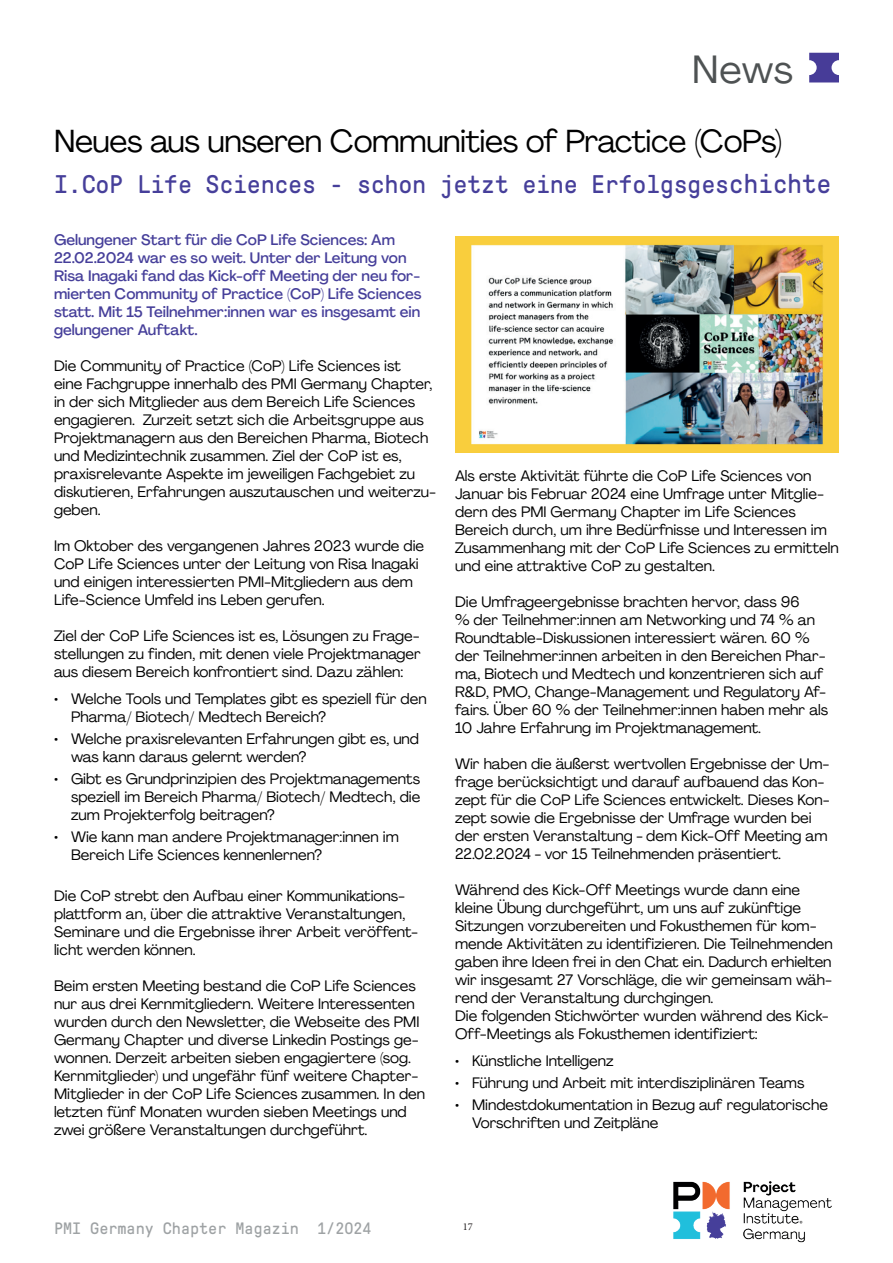
<style>
.page{position:relative;width:893px;height:1263px;background:#fff}
.page>*{position:absolute;margin:0;border:0;box-sizing:border-box;transform-origin:0 0}
.t1{font:39px "Agrandir";color:#4e5253}
.t2{font:31.5px "Agrandir";letter-spacing:-.015em;color:#000001}
.t3{font:25.5px "GT Pressura Mono";letter-spacing:-.01em;color:#463f9a}
.t4{font:16.5px "GT Pressura Mono";color:#9ea2a4}
.t5{font:15px/18px "Agrandir";color:#000001}
.t6{font:500 15px/18px "Agrandir";color:#463f9a}
.t7{font:10.5px "Minion Pro";color:#231f20}
.s1{font-size:27px}
</style>
<div class="page">
<img style="left:673px;top:1181px;width:159px;height:62px">
<img style="left:455px;top:236px;width:384px;height:216px">
<svg style="left:809px;top:53px;width:30px;height:29px"></svg>
<h1 class="t1" style="left:692px;top:45px;width:102px">News</h1>
<h2 class="t2" style="left:54px;top:121px;width:729px">Neues aus unseren Communities of Practice (CoPs)</h2>
<h3 class="t3" style="left:54px;top:171px;width:779px">I.CoP Life Sciences - schon jetzt eine Erfolgsges<span class="s1">chichte</span></h3>
<p class="t6" style="left:54px;top:231px;width:369px">Gelungener Start für die CoP Life Sciences: Am 22.02.2024 war es so weit. Unter der Leitung von Risa Inagaki fand das Kick-off Meeting der neu for&shy;mierten Community of Practice (CoP) Life Sciences statt. Mit 15 Teilnehmer:innen war es insgesamt ein gelungener Auftakt.</p>
<p class="t5" style="left:54px;top:357px;width:384px">Die Community of Practice (CoP) Life Sciences ist<br>eine Fachgruppe innerhalb des PMI Germany Chapter, in der sich Mitglieder aus dem Bereich Life Sciences engagieren. Zurzeit setzt sich die Arbeitsgruppe aus Projektmanagern aus den Bereichen Pharma, Biotech und Medizintechnik zusammen. Ziel der CoP ist es, praxisrelevante Aspekte im jeweiligen Fachgebiet zu diskutieren, Erfahrungen auszutauschen und weiterzu&shy;geben.</p>
<p class="t5" style="left:54px;top:537px;width:372px">Im Oktober des vergangenen Jahres 2023 wurde die CoP Life Sciences unter der Leitung von Risa Inagaki und einigen interessierten PMI-Mitgliedern aus dem Life-Science Umfeld ins Leben gerufen.</p>
<p class="t5" style="left:54px;top:627px;width:368px;text-align:justify">Ziel der CoP Life Sciences ist es, Lösungen zu Frage&shy;stellungen zu finden, mit denen viele Projektmanager aus diesem Bereich konfrontiert sind. Dazu zählen:</p>
<p class="t5" style="left:71px;top:689px;width:357px;text-indent:-17px">• Welche Tools und Templates gibt es speziell für den<br>Pharma/ Biotech/ Medtech Bereich?</p>
<p class="t5" style="left:71px;top:729px;width:350px;text-indent:-17px">• Welche praxisrelevanten Erfahrungen gibt es, und was kann daraus gelernt werden?</p>
<p class="t5" style="left:71px;top:770px;width:351px;text-align:justify;text-indent:-17px">• Gibt es Grundprinzipien des Projektmanagements speziell im Bereich Pharma/ Biotech/ Medtech, die zum Projekterfolg beitragen?</p>
<p class="t5" style="left:71px;top:828px;width:329px;text-indent:-17px">• Wie kann man andere Projektmanager:innen im<br>Bereich Life Sciences kennenlernen?</p>
<p class="t5" style="left:54px;top:886px;width:366px">Die CoP strebt den Aufbau einer Kommunikations&shy;plattform an, über die attraktive Veranstaltungen, Seminare und die Ergebnisse ihrer Arbeit veröffent&shy;licht werden können.</p>
<p class="t5" style="left:54px;top:976px;width:373px">Beim ersten Meeting bestand die CoP Life Sciences nur aus drei Kernmitgliedern. Weitere Interessenten wurden durch den Newsletter, die Webseite des PMI Germany Chapter und diverse Linkedin Postings ge&shy;wonnen. Derzeit arbeiten sieben engagiertere (sog.<br>Kernmitglieder) und ungefähr fünf weitere Chapter-Mitglieder in der CoP Life Sciences zusammen. In den letzten fünf Monaten wurden sieben Meetings und zwei größere Veranstaltungen durchgeführt.</p>
<p class="t5" style="left:455px;top:467px;width:385px">Als erste Aktivität führte die CoP Life Sciences von Januar bis Februar 2024 eine Umfrage unter Mitglie&shy;dern des PMI Germany Chapter im Life Sciences Bereich durch, um ihre Bedürfnisse und Interessen im Zusammenhang mit der CoP Life Sciences zu ermitteln und eine attraktive CoP zu gestalten.</p>
<p class="t5" style="left:455px;top:593px;width:375px">Die Umfrageergebnisse brachten hervor, dass 96<br>% der Teilnehmer:innen am Networking und 74 % an Roundtable-Diskussionen interessiert wären. 60 % der Teilnehmer:innen arbeiten in den Bereichen Phar&shy;ma, Biotech und Medtech und konzentrieren sich auf R&amp;D, PMO, Change-Management und Regulatory Af&shy;fairs. Über 60 % der Teilnehmer:innen haben mehr als 10 Jahre Erfahrung im Projektmanagement.</p>
<p class="t5" style="left:455px;top:755px;width:376px">Wir haben die äußerst wertvollen Ergebnisse der Um&shy;frage berücksichtigt und darauf aufbauend das Kon&shy;zept für die CoP Life Sciences entwickelt. Dieses Kon&shy;zept sowie die Ergebnisse der Umfrage wurden bei der ersten Veranstaltung - dem Kick-Off Meeting am 22.02.2024 - vor 15 Teilnehmenden präsentiert.</p>
<p class="t5" style="left:455px;top:881px;width:379px">Während des Kick-Off Meetings wurde dann eine kleine Übung durchgeführt, um uns auf zukünftige Sitzungen vorzubereiten und Fokusthemen für kom&shy;mende Aktivitäten zu identifizieren. Die Teilnehmenden gaben ihre Ideen frei in den Chat ein. Dadurch erhielten wir insgesamt 27 Vorschläge, die wir gemeinsam wäh&shy;rend der Veranstaltung durchgingen.<br>Die folgenden Stichwörter wurden während des Kick-Off-Meetings als Fokusthemen identifiziert:</p>
<p class="t5" style="left:455px;top:1051px;width:160px">• Künstliche Intelligenz</p>
<p class="t5" style="left:455px;top:1073px;width:351px">• Führung und Arbeit mit interdisziplinären Teams</p>
<p class="t5" style="left:472px;top:1096px;width:357px;text-indent:-17px">• Mindestdokumentation in Bezug auf regulatorische<br>Vorschriften und Zeitpläne</p>
<p class="t4" style="left:54px;top:1219px;width:319px">PMI Germany Chapter Magazin 1/2024</p>
<p class="t7" style="left:463px;top:1220px;width:12px">17</p>
</div>
